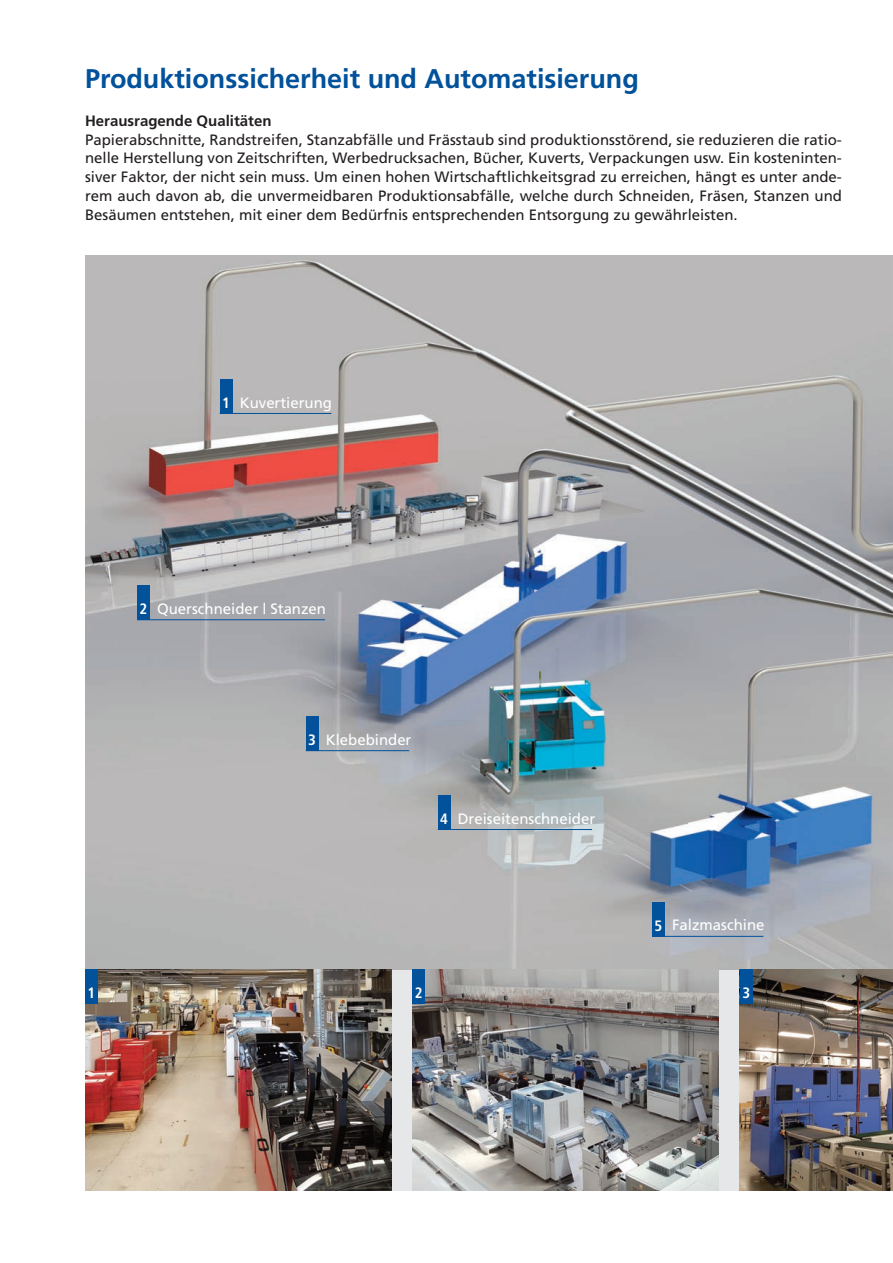
<style>
.page{position:relative;width:893px;height:1263px;background:#fff}
.page>*{position:absolute;margin:0;border:0;box-sizing:border-box;transform-origin:0 0}
.t1{font:700 27px "Frutiger";color:#01519b}
.t2{font:15px/18.8px "Frutiger";color:#231f20;text-align:justify}
.t3{font:15px "Frutiger";color:#fff}
.t4{font:700 15px "Frutiger";color:#231f20}
.t5{font:700 condensed 15px "Frutiger";color:#fff}
.s1{font-weight:700;font-stretch:condensed}
</style>
<div class="page">
<div style="left:85px;top:969px;width:802px;height:222px;background:#e6e7e9"></div>
<img style="left:85px;top:255px;width:808px;height:714px">
<img style="left:412px;top:969px;width:307px;height:222px">
<img style="left:740px;top:969px;width:153px;height:222px">
<img style="left:85px;top:969px;width:306px;height:222px">
<div style="left:85px;top:969px;width:13px;height:34px;background:#01519b"></div>
<div style="left:220px;top:379px;width:12px;height:34px;background:#01519b"></div>
<div style="left:412px;top:969px;width:13px;height:34px;background:#01519b"></div>
<div style="left:740px;top:969px;width:13px;height:34px;background:#01519b"></div>
<hr style="left:220px;top:413px;width:111px;height:1px;background:#01519b">
<div style="left:137px;top:586px;width:13px;height:34px;background:#01519b"></div>
<hr style="left:137px;top:619px;width:188px;height:1px;background:#01519b">
<div style="left:306px;top:717px;width:12px;height:34px;background:#01519b"></div>
<hr style="left:306px;top:750px;width:103px;height:1px;background:#01519b">
<div style="left:438px;top:795px;width:12px;height:34px;background:#01519b"></div>
<hr style="left:438px;top:829px;width:154px;height:1px;background:#01519b">
<div style="left:652px;top:902px;width:13px;height:34px;background:#01519b"></div>
<hr style="left:652px;top:936px;width:111px;height:1px;background:#01519b">
<h1 class="t1" style="left:85px;top:68px;width:555px">Produktionssicherheit und Automatisierung</h1>
<p class="t4" style="left:85px;top:115px;width:188px">Herausragende Qualitäten</p>
<p class="t2" style="left:85px;top:131px;width:758px">Papierabschnitte, Randstreifen, Stanzabfälle und Frässtaub sind produktionsstörend, sie reduzieren die ratio&shy;nelle Herstellung von Zeitschriften, Werbedrucksachen, Bücher, Kuverts, Verpackungen usw. Ein kosteninten&shy;siver Faktor, der nicht sein muss. Um einen hohen Wirtschaftlichkeitsgrad zu erreichen, hängt es unter ande&shy;rem auch davon ab, die unvermeidbaren Produktionsabfälle, welche durch Schneiden, Fräsen, Stanzen und Besäumen entstehen, mit einer dem Bedürfnis entsprechenden Entsorgung zu gewährleisten.</p>
<p class="t5" style="left:222px;top:396px;width:9px">1</p>
<p class="t3" style="left:240px;top:396px;width:94px">Kuvertierung</p>
<p class="t3" style="left:140px;top:602px;width:188px"><span class="s1">2</span> Querschneider | Stanzen</p>
<p class="t5" style="left:88px;top:986px;width:9px">1</p>
<p class="t3" style="left:308px;top:733px;width:105px"><span class="s1">3</span> Klebebinder</p>
<p class="t3" style="left:440px;top:812px;width:156px"><span class="s1">4</span> Dreiseitenschneider</p>
<p class="t3" style="left:654px;top:919px;width:111px"><span class="s1">5</span> Falzmaschine</p>
<p class="t5" style="left:415px;top:986px;width:9px">2</p>
<p class="t5" style="left:742px;top:986px;width:9px">3</p>
</div>
